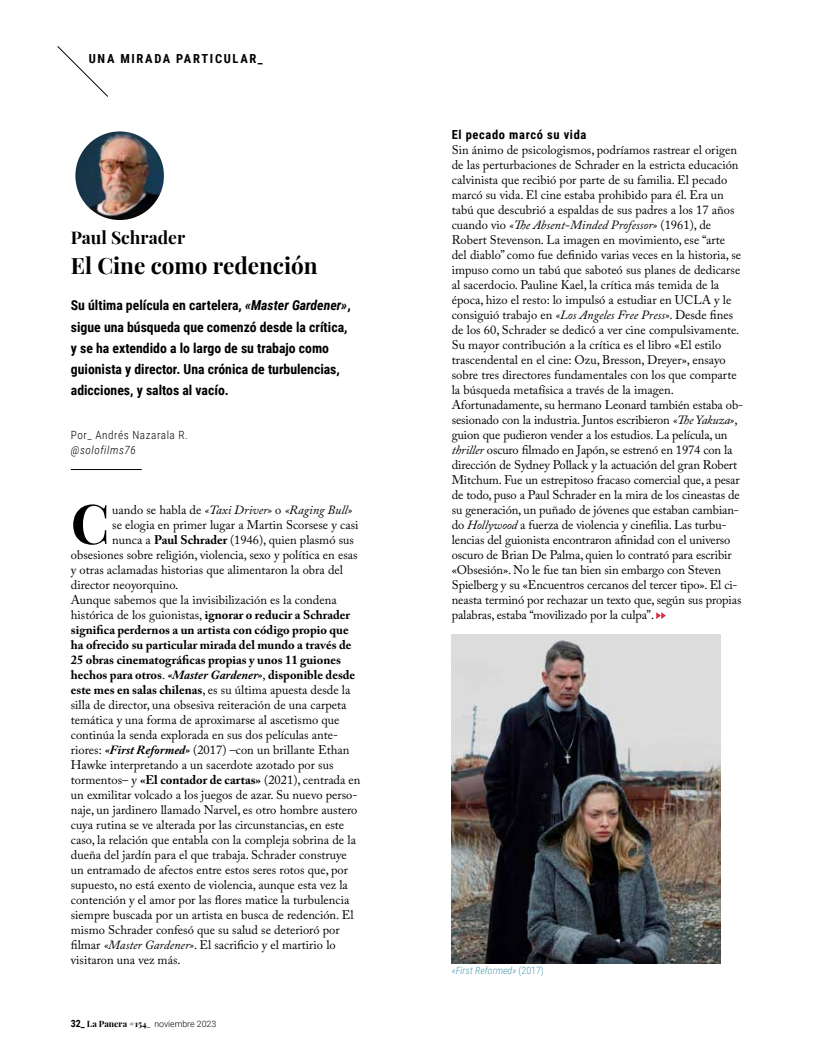
<style>
.page{position:relative;width:815px;height:1063px;background:#fff}
.page>*{position:absolute;margin:0;border:0;box-sizing:border-box;transform-origin:0 0}
.t1{font:700 54.88px "Playfair Display";color:#000}
.t2{font:700 22.5px "Playfair Display";color:#000}
.t3{font:700 17.5px "Playfair Display";color:#000}
.t4{font:700 13.75px/21.2px "Roboto Condensed";color:#000}
.t5{font:12.5px/15px "Adobe Caslon Pro";color:#000}
.t6{font:700 12.5px "Adobe Caslon Pro";color:#000}
.t7{font:italic 12.5px "Adobe Caslon Pro";color:#000}
.t8{font:700 12.5px "Roboto Condensed";letter-spacing:.135em;color:#000}
.t9{font:700 12.5px "Roboto Condensed";letter-spacing:.05em;color:#000}
.t10{font:300 11.25px "Roboto Condensed";letter-spacing:.05em;color:#000}
.t11{font:italic 300 11.25px "Roboto Condensed";letter-spacing:.05em;color:#000}
.t12{font:italic 300 10px "Roboto Condensed";color:#4b99ad}
.t13{font:300 8.75px "Roboto";color:#000}
.s1{font-style:italic}
.s2{font-style:normal}
.s3{font-weight:700}
.s4{font-weight:400}
.s5{font-weight:700;font-style:italic}
.s6{font-family:"Roboto Condensed";font-weight:700;font-size:10px}
.s7{font-family:"Playfair Display";font-weight:700}
.s8{font-family:"Playfair Display";font-weight:400}
</style>
<div class="page">
<svg style="left:57px;top:46px;width:51px;height:51px"></svg>
<hr style="left:71px;top:469px;width:71px;height:1px;background:#000">
<img style="left:452px;top:634px;width:268px;height:330px">
<svg style="left:656px;top:612px;width:10px;height:7px"></svg>
<img style="left:75px;top:131px;width:89px;height:89px;border-radius:44px">
<p class="t8" style="left:89px;top:50px;width:176px">UNA MIRADA PARTICULAR_</p>
<h3 class="t3" style="left:71px;top:224px;width:116px">Paul Schrader</h3>
<h2 class="t2" style="left:71px;top:248px;width:248px">El Cine como redención</h2>
<p class="t4" style="left:71px;top:294px;width:281px">Su última película en cartelera, <span class="s1">«Master Gardener»</span>, sigue una búsqueda que comenzó desde la crítica, y se ha extendido a lo largo de su trabajo como guionista y director. Una crónica de turbulencias, adicciones, y saltos al vacío.</p>
<p class="t10" style="left:71px;top:427px;width:119px">Por_ Andrés Nazarala R.</p>
<p class="t11" style="left:71px;top:442px;width:66px">@solofilms76</p>
<h1 class="t1" style="left:71px;top:480px;width:40px">C</h1>
<p class="t7" style="left:112px;top:502px;width:241px"><span class="s2">uando se habla de</span> «Taxi Driver» <span class="s2">o</span> «Raging Bull»</p>
<p class="t5" style="left:112px;top:517px;width:248px">se elogia en primer lugar a Martin Scorsese y casi</p>
<p class="t5" style="left:112px;top:532px;width:243px">nunca a <span class="s3">Paul Schrader</span> (1946), quien plasmó sus</p>
<p class="t5" style="left:71px;top:547px;width:288px">obsesiones sobre religión, violencia, sexo y política en esas</p>
<p class="t5" style="left:71px;top:562px;width:274px">y otras aclamadas historias que alimentaron la obra del</p>
<p class="t5" style="left:71px;top:577px;width:109px">director neoyorquino.</p>
<p class="t5" style="left:71px;top:592px;width:267px">Aunque sabemos que la invisibilización es la condena</p>
<p class="t5" style="left:71px;top:607px;width:281px">histórica de los guionistas, <span class="s3">ignorar o reducir a Schrader</span></p>
<p class="t6" style="left:71px;top:622px;width:279px">significa perdernos a un artista con código propio que</p>
<p class="t6" style="left:71px;top:637px;width:282px">ha ofrecido su particular mirada del mundo a través de</p>
<p class="t6" style="left:71px;top:652px;width:272px">25 obras cinematográficas propias y unos 11 guiones</p>
<p class="t6" style="left:71px;top:667px;width:286px">hechos para otros<span class="s4">.</span> <span class="s1">«Master Gardener»</span><span class="s4">,</span> disponible desde</p>
<p class="t5" style="left:71px;top:682px;width:281px"><span class="s3">este mes en salas chilenas</span>, es su última apuesta desde la</p>
<p class="t5" style="left:71px;top:697px;width:277px">silla de director, una obsesiva reiteración de una carpeta</p>
<p class="t5" style="left:71px;top:712px;width:270px">temática y una forma de aproximarse al ascetismo que</p>
<p class="t5" style="left:71px;top:727px;width:269px">continúa la senda explorada en sus dos películas ante-</p>
<p class="t5" style="left:71px;top:742px;width:280px">riores: <span class="s5">«First Reformed»</span> (2017) –con un brillante Ethan</p>
<p class="t5" style="left:71px;top:757px;width:264px">Hawke interpretando a un sacerdote azotado por sus</p>
<p class="t5" style="left:71px;top:772px;width:291px">tormentos– y <span class="s3">«El contador de cartas»</span> (2021), centrada en</p>
<p class="t5" style="left:71px;top:787px;width:288px">un exmilitar volcado a los juegos de azar. Su nuevo perso-</p>
<p class="t5" style="left:71px;top:802px;width:288px">naje, un jardinero llamado Narvel, es otro hombre austero</p>
<p class="t5" style="left:71px;top:817px;width:275px">cuya rutina se ve alterada por las circunstancias, en este</p>
<p class="t5" style="left:71px;top:832px;width:287px">caso, la relación que entabla con la compleja sobrina de la</p>
<p class="t5" style="left:71px;top:847px;width:278px">dueña del jardín para el que trabaja. Schrader construye</p>
<p class="t5" style="left:71px;top:862px;width:279px">un entramado de afectos entre estos seres rotos que, por</p>
<p class="t5" style="left:71px;top:877px;width:279px">supuesto, no está exento de violencia, aunque esta vez la</p>
<p class="t5" style="left:71px;top:892px;width:280px">contención y el amor por las flores matice la turbulencia</p>
<p class="t5" style="left:71px;top:907px;width:284px">siempre buscada por un artista en busca de redención. El</p>
<p class="t5" style="left:71px;top:922px;width:270px">mismo Schrader confesó que su salud se deterioró por</p>
<p class="t5" style="left:71px;top:937px;width:266px">filmar <span class="s1">«Master Gardener»</span>. El sacrificio y el martirio lo</p>
<p class="t5" style="left:71px;top:952px;width:111px">visitaron una vez más.</p>
<p class="t13" style="left:71px;top:1018px;width:147px"><span class="s6">32_</span> <span class="s7">La Panera</span> <span class="s8">#</span><span class="s7">154</span>_ noviembre 2023</p>
<p class="t9" style="left:452px;top:126px;width:136px">El pecado marcó su vida</p>
<p class="t5" style="left:452px;top:142px;width:293px">Sin ánimo de psicologismos, podríamos rastrear el origen de las perturbaciones de Schrader en la estricta educación calvinista que recibió por parte de su familia. El pecado marcó su vida. El cine estaba prohibido para él. Era un tabú que descubrió a espaldas de sus padres a los 17 años cuando vio <span class="s1">«The Absent-Minded Professor»</span> (1961), de Robert Stevenson. La imagen en movimiento, ese “arte del diablo” como fue definido varias veces en la historia, se impuso como un tabú que saboteó sus planes de dedicarse al sacerdocio. Pauline Kael, la crítica más temida de la época, hizo el resto: lo impulsó a estudiar en UCLA y le consiguió trabajo en <span class="s1">«Los Angeles Free Press»</span>. Desde fines de los 60, Schrader se dedicó a ver cine compulsivamente.<br>Su mayor contribución a la crítica es el libro «El estilo trascendental en el cine: Ozu, Bresson, Dreyer», ensayo sobre tres directores fundamentales con los que comparte la búsqueda metafísica a través de la imagen.<br>Afortunadamente, su hermano Leonard también estaba ob&shy;sesionado con la industria. Juntos escribieron <span class="s1">«The Yakuza»</span>, guion que pudieron vender a los estudios. La película, un <span class="s1">thriller</span> oscuro filmado en Japón, se estrenó en 1974 con la dirección de Sydney Pollack y la actuación del gran Robert Mitchum. Fue un estrepitoso fracaso comercial que, a pesar de todo, puso a Paul Schrader en la mira de los cineastas de su generación, un puñado de jóvenes que estaban cambian&shy;do <span class="s1">Hollywood</span> a fuerza de violencia y cinefilia. Las turbu&shy;lencias del guionista encontraron afinidad con el universo oscuro de Brian De Palma, quien lo contrató para escribir «Obsesión». No le fue tan bien sin embargo con Steven Spielberg y su «Encuentros cercanos del tercer tipo». El ci&shy;neasta terminó por rechazar un texto que, según sus propias palabras, estaba “movilizado por la culpa”.</p>
<p class="t12" style="left:452px;top:964px;width:94px">«First Reformed» <span class="s2">(2017)</span></p>
</div>
